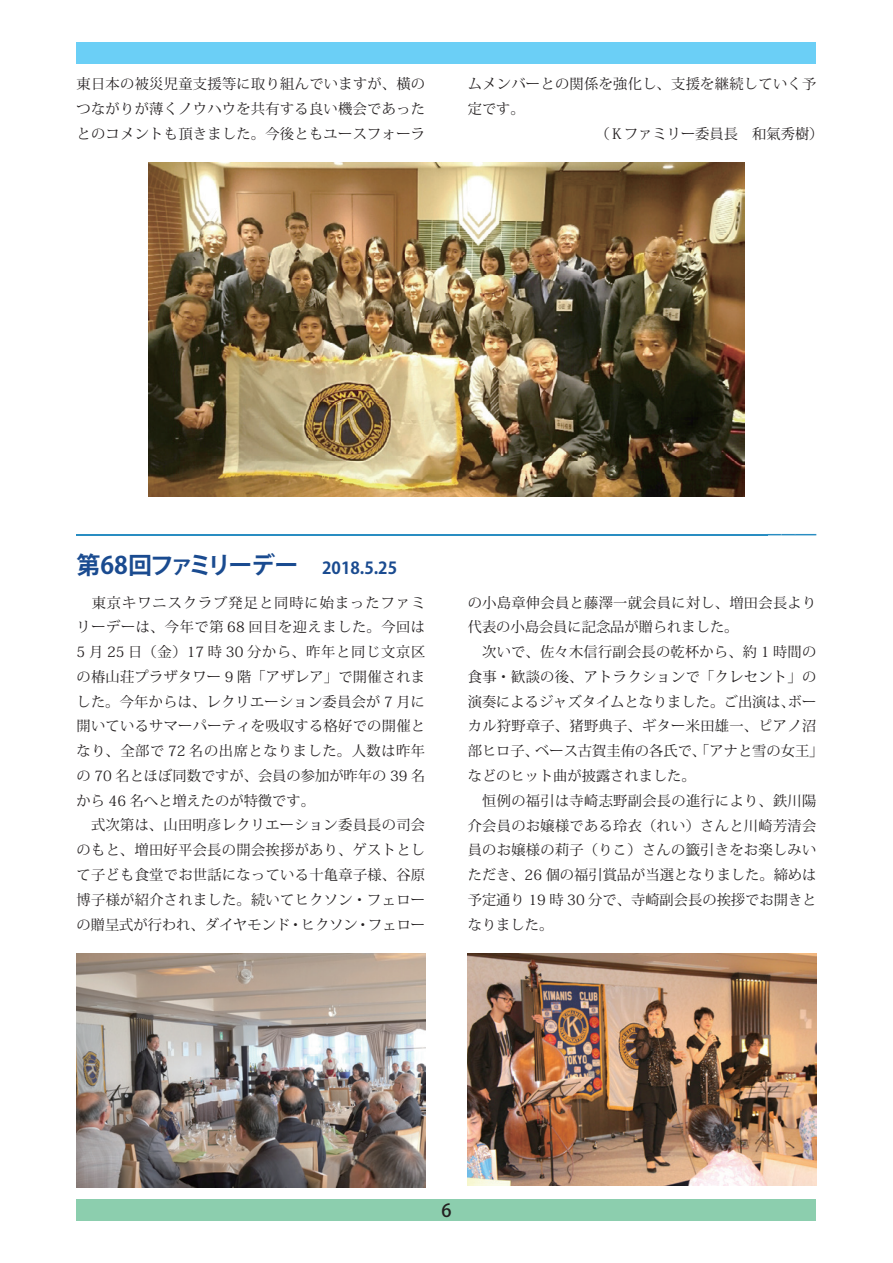
<style>
.page{position:relative;width:893px;height:1263px;background:#fff}
.page>*{position:absolute;margin:0;border:0;box-sizing:border-box;transform-origin:0 0}
.t1{font:44.85px "Koz Min Pro";color:#298dc2;scale:3.08 1}
.t2{font:700 24px "Koz Go Pro";letter-spacing:-.06em;color:#1a4b90}
.t3{font:500 18px "Koz Go Pro";color:#231f20}
.t4{font:14.25px/24.8px "Koz Min Pro";letter-spacing:.02em;color:#231f20}
.t5{font:14.25px "Koz Min Pro";color:#231f20}
.s1{font-size:16.5px}
</style>
<div class="page">
<div style="left:76px;top:1199px;width:740px;height:21px;background:#8cceae"></div>
<div style="left:76px;top:43px;width:740px;height:21px;background:#6bcff6"></div>
<img style="left:149px;top:162px;width:595px;height:335px">
<img style="left:76px;top:954px;width:350px;height:233px">
<img style="left:468px;top:953px;width:348px;height:232px">
<p class="t4" style="left:77px;top:71px;width:350px;text-align:justify">東日本の被災児童支援等に取り組んでいますが、横のつながりが薄くノウハウを共有する良い機会であったとのコメントも頂きました。今後ともユースフォーラ</p>
<p class="t4" style="left:468px;top:71px;width:350px">ムメンバーとの関係を強化し、支援を継続していく予</p>
<p class="t4" style="left:468px;top:96px;width:58px">定です。</p>
<p class="t5" style="left:595px;top:123px;width:229px">（Ｋファミリー委員長　和氣秀樹）</p>
<h1 class="t1" style="left:77px;top:482px;width:242px">＿＿＿＿＿＿＿＿</h1>
<h2 class="t2" style="left:77px;top:549px;width:322px">第68回ファミリーデー <span class="s1">2018.5.25</span></h2>
<p class="t4" style="left:77px;top:590px;width:350px">　東京キワニスクラブ発足と同時に始まったファミリーデーは、今年で第 68 回目を迎えました。今回は<br>5 月 25 日（金）17 時 30 分から、昨年と同じ文京区の椿山荘プラザタワー 9 階「アザレア」で開催されました。今年からは、レクリエーション委員会が 7 月に開いているサマーパーティを吸収する格好での開催となり、全部で 72 名の出席となりました。人数は昨年の 70 名とほぼ同数ですが、会員の参加が昨年の 39 名から 46 名へと増えたのが特徴です。<br>　式次第は、山田明彦レクリエーション委員長の司会のもと、増田好平会長の開会挨拶があり、ゲストとして子ども食堂でお世話になっている十亀章子様、谷原博子様が紹介されました。続いてヒクソン・フェローの贈呈式が行われ、ダイヤモンド・ヒクソン・フェロー</p>
<p class="t4" style="left:468px;top:590px;width:357px">の小島章伸会員と藤澤一就会員に対し、増田会長より代表の小島会員に記念品が贈られました。<br>　次いで、佐々木信行副会長の乾杯から、約 1 時間の食事・歓談の後、アトラクションで「クレセント」の演奏によるジャズタイムとなりました。ご出演は、ボーカル狩野章子、猪野典子、ギター米田雄一、ピアノ沼部ヒロ子、ベース古賀圭侑の各氏で、「アナと雪の女王」などのヒット曲が披露されました。<br>　恒例の福引は寺崎志野副会長の進行により、鉄川陽介会員のお嬢様である玲衣（れい）さんと川崎芳清会員のお嬢様の莉子（りこ）さんの籤引きをお楽しみいただき、26 個の福引賞品が当選となりました。締めは予定通り 19 時 30 分で、寺崎副会長の挨拶でお開きとなりました。</p>
<p class="t3" style="left:441px;top:1198px;width:12px">6</p>
</div>
